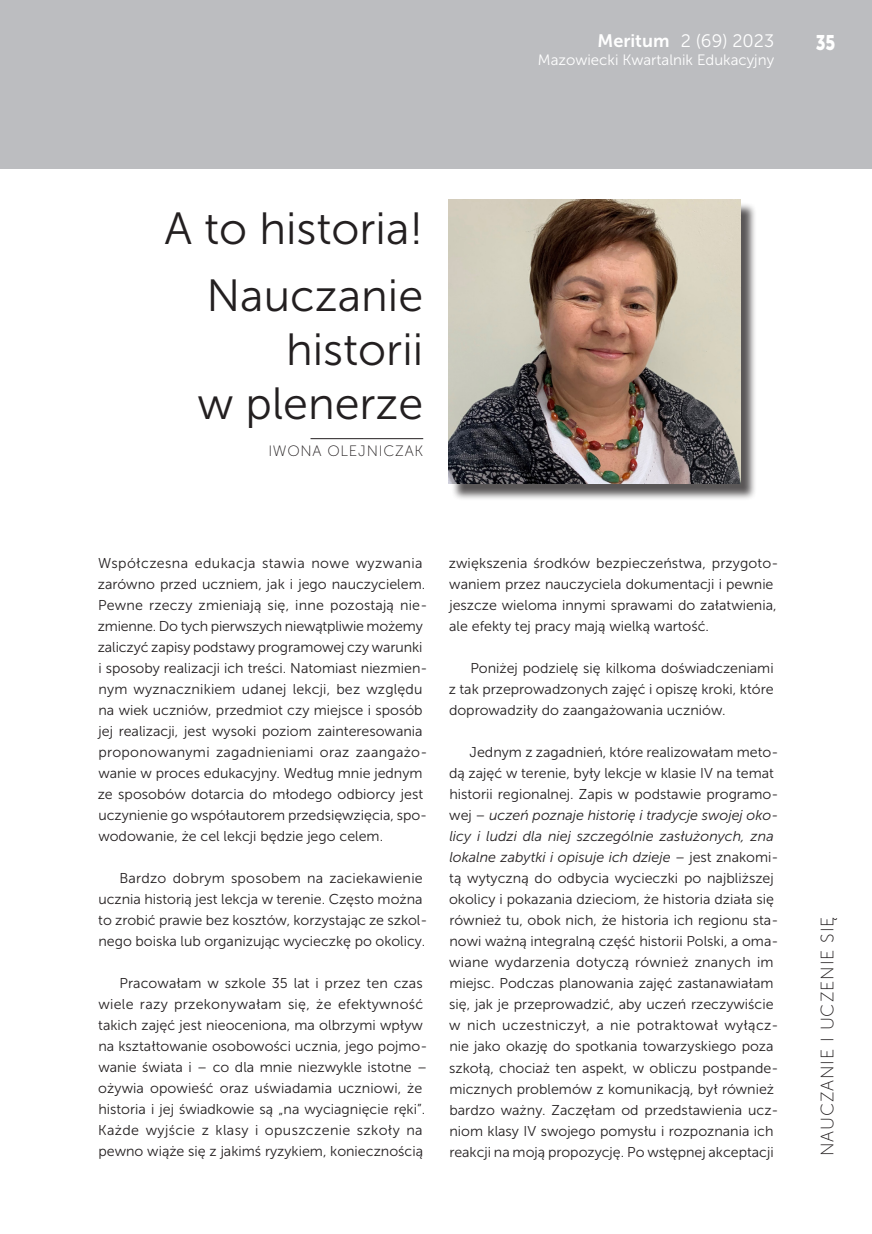
<style>
.page{position:relative;width:872px;height:1234px;background:#fff}
.page>*{position:absolute;margin:0;border:0;box-sizing:border-box;transform-origin:0 0}
.t1{font:45px/66.8px "Museo Sans 300";color:#231f20;text-align:right}
.t2{font:21px "Museo Sans 900";color:#fff;scale:.8 1}
.t3{font:18px "Museo Sans 100";letter-spacing:.05em;color:#231f20}
.t4{font:18px "Museo Sans 300";color:#fff}
.t5{font:15px "Museo Sans 300";color:#fff}
.t6{font:15px "Museo Sans 100";letter-spacing:.05em;color:#231f20}
.t7{font:14.25px/21px "Museo Sans 300";color:#231f20}
.s1{font-family:"Museo Sans 700"}
.s2{font-style:italic}
</style>
<div class="page">
<div style="left:0;top:0;width:872px;height:169px;background:#bcbdc0"></div>
<hr style="left:310px;top:438px;width:113px;height:1px;background:#231f20">
<div style="left:451px;top:202px;width:305px;height:298px;background:#231f20;opacity:.75"></div>
<img style="left:449px;top:200px;width:291px;height:284px">
<p class="t4" style="left:597px;top:31px;width:178px"><span class="s1">Meritum</span> 2 (69) 2023</p>
<p class="t5" style="left:538px;top:52px;width:238px">Mazowiecki Kwartalnik Edukacyjny</p>
<h2 class="t2" style="left:815px;top:30px;width:26px">35</h2>
<h1 class="t1" style="left:164px;top:196px;width:260px">A to historia!<br>Nauczanie</h1>
<h1 class="t1" style="left:197px;top:323px;width:227px;line-height:54px">historii<br>w plenerze</h1>
<p class="t6" style="left:268px;top:442px;width:156px">IWONA OLEJNICZAK</p>
<p class="t7" style="left:98px;top:552px;width:331px">Współczesna edukacja stawia nowe wyzwania zarówno przed uczniem, jak i jego nauczycielem.<br>Pewne rzeczy zmieniają się, inne pozostają nie&shy;zmienne. Do tych pierwszych niewątpliwie możemy zaliczyć zapisy podstawy programowej czy warunki i sposoby realizacji ich treści. Natomiast niezmien&shy;nym wyznacznikiem udanej lekcji, bez względu na wiek uczniów, przedmiot czy miejsce i sposób jej realizacji, jest wysoki poziom zainteresowania proponowanymi zagadnieniami oraz zaangażo&shy;wanie w proces edukacyjny. Według mnie jednym ze sposobów dotarcia do młodego odbiorcy jest uczynienie go współautorem przedsięwzięcia, spo&shy;wodowanie, że cel lekcji będzie jego celem.</p>
<p class="t7" style="left:98px;top:867px;width:331px;text-indent:21px">Bardzo dobrym sposobem na zaciekawienie ucznia historią jest lekcja w terenie. Często można to zrobić prawie bez kosztów, korzystając ze szkol&shy;nego boiska lub organizując wycieczkę po okolicy.</p>
<p class="t7" style="left:98px;top:972px;width:331px;text-indent:21px">Pracowałam w szkole 35 lat i przez ten czas wiele razy przekonywałam się, że efektywność takich zajęć jest nieoceniona, ma olbrzymi wpływ na kształtowanie osobowości ucznia, jego pojmo&shy;wanie świata i – co dla mnie niezwykle istotne – ożywia opowieść oraz uświadamia uczniowi, że historia i jej świadkowie są „na wyciagnięcie ręki”.<br>Każde wyjście z klasy i opuszczenie szkoły na pewno wiąże się z jakimś ryzykiem, koniecznością</p>
<p class="t7" style="left:449px;top:552px;width:331px">zwiększenia środków bezpieczeństwa, przygoto&shy;waniem przez nauczyciela dokumentacji i pewnie jeszcze wieloma innymi sprawami do załatwienia, ale efekty tej pracy mają wielką wartość.</p>
<p class="t7" style="left:449px;top:657px;width:326px;text-align:justify;text-indent:22px">Poniżej podzielę się kilkoma doświadczeniami z tak przeprowadzonych zajęć i opiszę kroki, które doprowadziły do zaangażowania uczniów.</p>
<p class="t7" style="left:449px;top:741px;width:331px;text-indent:21px">Jednym z zagadnień, które realizowałam meto&shy;dą zajęć w terenie, były lekcje w klasie IV na temat historii regionalnej. Zapis w podstawie programo&shy;wej – <span class="s2">uczeń poznaje historię i tradycje swojej oko&shy;licy i ludzi dla niej szczególnie zasłużonych, zna lokalne zabytki i opisuje ich dzieje</span> – jest znakomi&shy;tą wytyczną do odbycia wycieczki po najbliższej okolicy i pokazania dzieciom, że historia działa się również tu, obok nich, że historia ich regionu sta&shy;nowi ważną integralną część historii Polski, a oma&shy;wiane wydarzenia dotyczą również znanych im miejsc. Podczas planowania zajęć zastanawiałam się, jak je przeprowadzić, aby uczeń rzeczywiście w nich uczestniczył, a nie potraktował wyłącz&shy;nie jako okazję do spotkania towarzyskiego poza szkołą, chociaż ten aspekt, w obliczu postpande&shy;micznych problemów z komunikacją, był również bardzo ważny. Zaczęłam od przedstawienia ucz&shy;niom klasy IV swojego pomysłu i rozpoznania ich reakcji na moją propozycję. Po wstępnej akceptacji</p>
<p class="t3" style="left:817px;top:1156px;width:241px;rotate:-90deg">NAUCZANIE I UCZENIE SIĘ</p>
</div>
